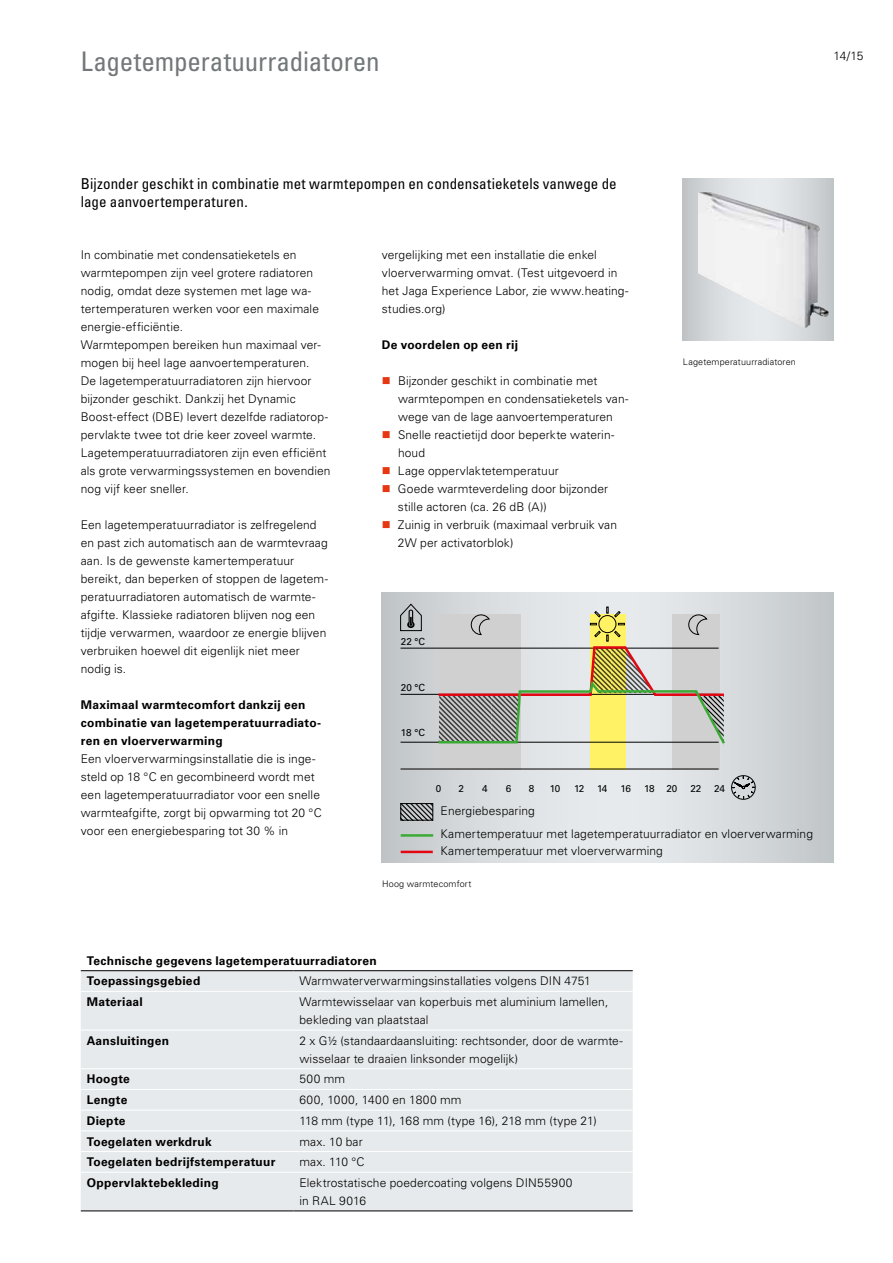
<style>
.page{position:relative;width:893px;height:1263px;background:#fff}
.page>*{position:absolute;margin:0;border:0;box-sizing:border-box;transform-origin:0 0}
.t1{font:condensed 27px "Univers LT Std";letter-spacing:-.005em;color:#727777}
.t2{font:condensed 15px/18px "Univers LT Std";letter-spacing:.01em;color:#000}
.t3{font:300 12px/18px "Univers LT Std";letter-spacing:.01em;color:#000}
.t4{font:700 12px/18px "Univers LT Std";letter-spacing:.02em;color:#000}
.t5{font:300 12px "Univers LT Std";letter-spacing:.04em;color:#000}
.t6{font:9.9px "Univers LTCYR 55 Roman";letter-spacing:-.025em;color:#000}
.t7{font:300 9px "Univers LT Std";letter-spacing:.02em;color:#000}
</style>
<div class="page">
<div style="left:81px;top:971px;width:552px;height:239px;background:#e7eaec"></div>
<hr style="left:81px;top:1210px;width:212px;height:1px;background:#000">
<hr style="left:293px;top:1210px;width:340px;height:1px;background:#000">
<hr style="left:81px;top:970px;width:212px;height:1px;background:#000">
<hr style="left:293px;top:970px;width:340px;height:1px;background:#000">
<hr style="left:81px;top:991px;width:212px;height:1px;background:#fff">
<hr style="left:293px;top:991px;width:340px;height:1px;background:#fff">
<hr style="left:81px;top:1030px;width:212px;height:1px;background:#fff">
<hr style="left:293px;top:1030px;width:340px;height:1px;background:#fff">
<hr style="left:81px;top:1068px;width:212px;height:1px;background:#fff">
<hr style="left:293px;top:1068px;width:340px;height:1px;background:#fff">
<hr style="left:81px;top:1089px;width:212px;height:1px;background:#fff">
<hr style="left:293px;top:1089px;width:340px;height:1px;background:#fff">
<hr style="left:81px;top:1110px;width:212px;height:1px;background:#fff">
<hr style="left:293px;top:1110px;width:340px;height:1px;background:#fff">
<hr style="left:81px;top:1130px;width:212px;height:1px;background:#fff">
<hr style="left:293px;top:1130px;width:340px;height:1px;background:#fff">
<hr style="left:81px;top:1151px;width:212px;height:1px;background:#fff">
<hr style="left:293px;top:1151px;width:340px;height:1px;background:#fff">
<hr style="left:81px;top:1172px;width:212px;height:1px;background:#fff">
<hr style="left:293px;top:1172px;width:340px;height:1px;background:#fff">
<svg style="left:683px;top:179px;width:150px;height:162px;background:#cfd3d6"></svg>
<img style="left:698px;top:191px;width:131px;height:137px">
<svg style="left:382px;top:593px;width:451px;height:270px;background:#d3d7d9"></svg>
<div style="left:439px;top:614px;width:81px;height:155px;background:#d0d0d0"></div>
<div style="left:672px;top:614px;width:47px;height:155px;background:#d0d0d0"></div>
<div style="left:591px;top:614px;width:35px;height:155px;background:#fff265"></div>
<hr style="left:400px;top:694px;width:319px;height:1px;background:#000">
<svg style="left:731px;top:775px;width:25px;height:25px"></svg>
<svg style="left:400px;top:604px;width:22px;height:27px"></svg>
<hr style="left:400px;top:648px;width:319px;height:1px;background:#000">
<hr style="left:400px;top:742px;width:319px;height:1px;background:#000">
<hr style="left:400px;top:769px;width:319px;height:1px;background:#000">
<svg style="left:436px;top:606px;width:291px;height:144px"></svg>
<svg style="left:402px;top:805px;width:29px;height:13px"></svg>
<div style="left:400px;top:803px;width:33px;height:17px;border:1px solid #000"></div>
<hr style="left:401px;top:834px;width:32px;height:3px;background:#3aaa35">
<hr style="left:401px;top:851px;width:32px;height:2px;background:#e30613">
<h1 class="t1" style="left:81px;top:44px;width:300px">Lagetemperatuurradiatoren</h1>
<p class="t3" style="left:833px;top:46px;width:31px">14/15</p>
<p class="t2" style="left:81px;top:175px;width:537px">Bijzonder geschikt in combinatie met warmtepompen en condensatieketels vanwege de lage aanvoertemperaturen.</p>
<p class="t3" style="left:81px;top:246px;width:251px">In combinatie met condensatieketels en warmtepompen zijn veel grotere radiatoren nodig, omdat deze systemen met lage wa&shy;tertemperaturen werken voor een maximale energie-efficiëntie.<br>Warmtepompen bereiken hun maximaal ver&shy;mogen bij heel lage aanvoertemperaturen.<br>De lagetemperatuurradiatoren zijn hiervoor bijzonder geschikt. Dankzij het Dynamic Boost-effect (DBE) levert dezelfde radiatorop&shy;pervlakte twee tot drie keer zoveel warmte.<br>Lagetemperatuurradiatoren zijn even efficiënt als grote verwarmingssystemen en bovendien nog vijf keer sneller.</p>
<p class="t3" style="left:81px;top:516px;width:249px">Een lagetemperatuurradiator is zelfregelend en past zich automatisch aan de warmtevraag aan. Is de gewenste kamertemperatuur bereikt, dan beperken of stoppen de lagetem&shy;peratuurradiatoren automatisch de warmte&shy;afgifte. Klassieke radiatoren blijven nog een tijdje verwarmen, waardoor ze energie blijven verbruiken hoewel dit eigenlijk niet meer nodig is.</p>
<p class="t4" style="left:81px;top:696px;width:242px">Maximaal warmtecomfort dankzij een combinatie van lagetemperatuurradiato&shy;ren en vloerverwarming</p>
<p class="t3" style="left:81px;top:750px;width:242px">Een vloerverwarmingsinstallatie die is inge&shy;steld op 18 °C en gecombineerd wordt met een lagetemperatuurradiator voor een snelle warmteafgifte, zorgt bij opwarming tot 20 °C voor een energiebesparing tot 30 % in</p>
<p class="t3" style="left:382px;top:246px;width:248px">vergelijking met een installatie die enkel vloerverwarming omvat. (Test uitgevoerd in het Jaga Experience Labor, zie www.heating&shy;studies.org)</p>
<p class="t4" style="left:382px;top:336px;width:138px">De voordelen op een rij</p>
<p class="t3" style="left:398px;top:372px;width:232px">Bijzonder geschikt in combinatie met warmtepompen en condensatieketels van&shy;wege van de lage aanvoertemperaturen<br>Snelle reactietijd door beperkte waterin&shy;houd<br>Lage oppervlaktetemperatuur<br>Goede warmteverdeling door bijzonder stille actoren (ca. 26 dB (A))<br>Zuinig in verbruik (maximaal verbruik van<br>2W per activatorblok)</p>
<p class="t6" style="left:401px;top:635px;width:26px">22 °C</p>
<p class="t6" style="left:401px;top:681px;width:26px">20 °C</p>
<p class="t6" style="left:401px;top:726px;width:26px">18 °C</p>
<p class="t7" style="left:683px;top:356px;width:114px">Lagetemperatuurradiatoren</p>
<p class="t6" style="left:436px;top:781px;width:7px">0</p>
<p class="t6" style="left:459px;top:781px;width:7px">2</p>
<p class="t6" style="left:482px;top:781px;width:7px">4</p>
<p class="t6" style="left:506px;top:781px;width:7px">6</p>
<p class="t6" style="left:529px;top:781px;width:7px">8</p>
<p class="t6" style="left:550px;top:781px;width:12px">10</p>
<p class="t6" style="left:574px;top:781px;width:12px">12</p>
<p class="t6" style="left:597px;top:781px;width:12px">14</p>
<p class="t6" style="left:621px;top:781px;width:12px">16</p>
<p class="t6" style="left:644px;top:781px;width:35px">18 20</p>
<p class="t6" style="left:691px;top:781px;width:12px">22</p>
<p class="t6" style="left:714px;top:781px;width:12px">24</p>
<p class="t3" style="left:441px;top:798px;width:374px;line-height:23.4px">Energiebesparing<br>Kamertemperatuur met lagetemperatuurradiator en vloerverwarming</p>
<p class="t3" style="left:441px;top:842px;width:224px">Kamertemperatuur met vloerverwarming</p>
<p class="t7" style="left:382px;top:878px;width:91px">Hoog warmtecomfort</p>
<p class="t4" style="left:87px;top:950px;width:291px;line-height:20.7px">Technische gegevens lagetemperatuurradiatoren<br>Toepassingsgebied</p>
<p class="t3" style="left:299px;top:972px;width:293px">Warmwaterverwarmingsinstallaties volgens DIN 4751</p>
<p class="t4" style="left:87px;top:993px;width:57px">Materiaal</p>
<p class="t3" style="left:299px;top:993px;width:310px">Warmtewisselaar van koperbuis met aluminium lamellen, bekleding van plaatstaal</p>
<p class="t4" style="left:87px;top:1032px;width:84px">Aansluitingen</p>
<p class="t3" style="left:299px;top:1031px;width:325px">2 x G½ (standaardaansluiting: rechtsonder, door de warmte&shy;wisselaar te draaien linksonder mogelijk)</p>
<p class="t4" style="left:87px;top:1070px;width:45px">Hoogte</p>
<p class="t3" style="left:299px;top:1070px;width:47px">500 mm</p>
<p class="t4" style="left:87px;top:1091px;width:42px">Lengte</p>
<p class="t5" style="left:299px;top:1093px;width:164px">600, 1000, 1400 en 1800 mm</p>
<p class="t4" style="left:87px;top:1112px;width:40px">Diepte</p>
<p class="t3" style="left:299px;top:1111px;width:299px">118 mm (type 11), 168 mm (type 16), 218 mm (type 21)</p>
<p class="t4" style="left:87px;top:1132px;width:126px">Toegelaten werkdruk</p>
<p class="t3" style="left:299px;top:1132px;width:65px">max. 10 bar</p>
<p class="t4" style="left:87px;top:1153px;width:190px">Toegelaten bedrijfstemperatuur</p>
<p class="t3" style="left:299px;top:1153px;width:67px">max. 110 °C</p>
<p class="t4" style="left:87px;top:1174px;width:133px">Oppervlaktebekleding</p>
<p class="t3" style="left:299px;top:1174px;width:275px">Elektrostatische poedercoating volgens DIN55900 in RAL 9016</p>
</div>
